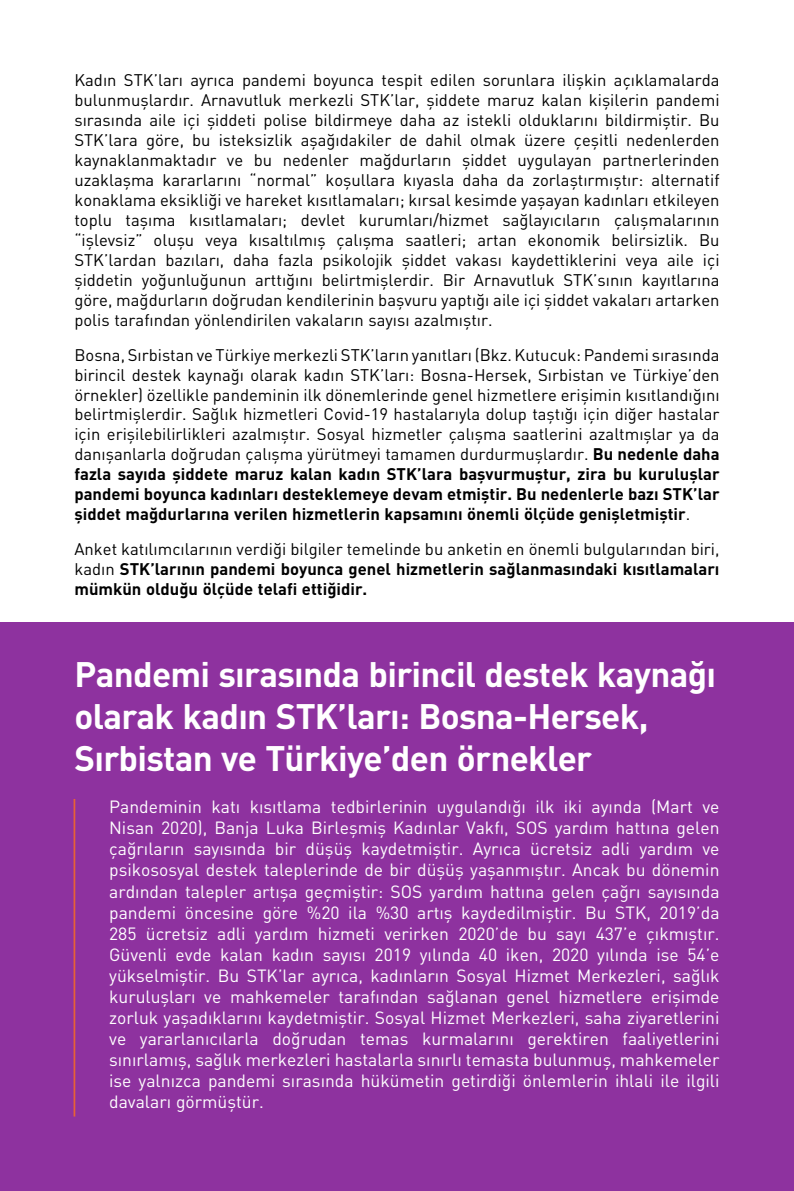
<style>
.page{position:relative;width:794px;height:1191px;background:#fff}
.page>*{position:absolute;margin:0;border:0;box-sizing:border-box;transform-origin:0 0}
.t1{font:700 35px/42px "DIN";letter-spacing:-.02em;color:#fff}
.t2{font:17.5px/21px "DIN";color:#fff;text-align:justify}
.t3{font:16.62px/19.9px "DIN";color:#000;text-align:justify}
.t4{font:700 16.62px/19.9px "DIN";color:#000;text-align:justify}
.s1{font-weight:700}
.s2{font-weight:400}
</style>
<div class="page">
<div style="left:0;top:623px;width:794px;height:568px;background:#8e329f"></div>
<hr style="left:74px;top:799px;width:1px;height:317px;background:#e76136">
<p class="t3" style="left:74px;top:70px;width:646px">Kadın STK’ları ayrıca pandemi boyunca tespit edilen sorunlara ilişkin açıklamalarda bulunmuşlardır. Arnavutluk merkezli STK’lar, şiddete maruz kalan kişilerin pandemi sırasında aile içi şiddeti polise bildirmeye daha az istekli olduklarını bildirmiştir. Bu STK’lara göre, bu isteksizlik aşağıdakiler de dahil olmak üzere çeşitli nedenlerden kaynaklanmaktadır ve bu nedenler mağdurların şiddet uygulayan partnerlerinden uzaklaşma kararlarını “normal” koşullara kıyasla daha da zorlaştırmıştır: alternatif konaklama eksikliği ve hareket kısıtlamaları; kırsal kesimde yaşayan kadınları etkileyen toplu taşıma kısıtlamaları; devlet kurumları/hizmet sağlayıcıların çalışmalarının “işlevsiz” oluşu veya kısaltılmış çalışma saatleri; artan ekonomik belirsizlik. Bu STK’lardan bazıları, daha fazla psikolojik şiddet vakası kaydettiklerini veya aile içi şiddetin yoğunluğunun arttığını belirtmişlerdir. Bir Arnavutluk STK’sının kayıtlarına göre, mağdurların doğrudan kendilerinin başvuru yaptığı aile içi şiddet vakaları artarken polis tarafından yönlendirilen vakaların sayısı azalmıştır.</p>
<p class="t3" style="left:74px;top:344px;width:646px">Bosna, Sırbistan ve Türkiye merkezli STK’ların yanıtları (Bkz. Kutucuk: Pandemi sırasında birincil destek kaynağı olarak kadın STK’ları: Bosna-Hersek, Sırbistan ve Türkiye’den örnekler) özellikle pandeminin ilk dönemlerinde genel hizmetlere erişimin kısıtlandığını belirtmişlerdir. Sağlık hizmetleri Covid-19 hastalarıyla dolup taştığı için diğer hastalar için erişilebilirlikleri azalmıştır. Sosyal hizmetler çalışma saatlerini azaltmışlar ya da danışanlarla doğrudan çalışma yürütmeyi tamamen durdurmuşlardır. <span class="s1">Bu nedenle daha fazla sayıda şiddete maruz kalan kadın STK’lara başvurmuştur, zira bu kuruluşlar pandemi boyunca kadınları desteklemeye devam etmiştir. Bu nedenlerle bazı STK’lar şiddet mağdurlarına verilen hizmetlerin kapsamını önemli ölçüde genişletmiştir</span>.</p>
<p class="t4" style="left:74px;top:538px;width:646px"><span class="s2">Anket katılımcılarının verdiği bilgiler temelinde bu anketin en önemli bulgularından biri, kadın</span> STK’larının pandemi boyunca genel hizmetlerin sağlanmasındaki kısıtlamaları mümkün olduğu ölçüde telafi ettiğidir.</p>
<h1 class="t1" style="left:74px;top:652px;width:643px">Pandemi sırasında birincil destek kaynağı olarak kadın STK’ları: Bosna-Hersek,<br>Sırbistan ve Türkiye’den örnekler</h1>
<p class="t2" style="left:109px;top:796px;width:612px">Pandeminin katı kısıtlama tedbirlerinin uygulandığı ilk iki ayında (Mart ve Nisan 2020), Banja Luka Birleşmiş Kadınlar Vakfı, SOS yardım hattına gelen çağrıların sayısında bir düşüş kaydetmiştir. Ayrıca ücretsiz adli yardım ve psikososyal destek taleplerinde de bir düşüş yaşanmıştır. Ancak bu dönemin ardından talepler artışa geçmiştir: SOS yardım hattına gelen çağrı sayısında pandemi öncesine göre %20 ila %30 artış kaydedilmiştir. Bu STK, 2019’da 285 ücretsiz adli yardım hizmeti verirken 2020’de bu sayı 437’e çıkmıştır.<br>Güvenli evde kalan kadın sayısı 2019 yılında 40 iken, 2020 yılında ise 54’e yükselmiştir. Bu STK’lar ayrıca, kadınların Sosyal Hizmet Merkezleri, sağlık kuruluşları ve mahkemeler tarafından sağlanan genel hizmetlere erişimde zorluk yaşadıklarını kaydetmiştir. Sosyal Hizmet Merkezleri, saha ziyaretlerini ve yararlanıcılarla doğrudan temas kurmalarını gerektiren faaliyetlerini sınırlamış, sağlık merkezleri hastalarla sınırlı temasta bulunmuş, mahkemeler ise yalnızca pandemi sırasında hükümetin getirdiği önlemlerin ihlali ile ilgili davaları görmüştür.</p>
</div>
